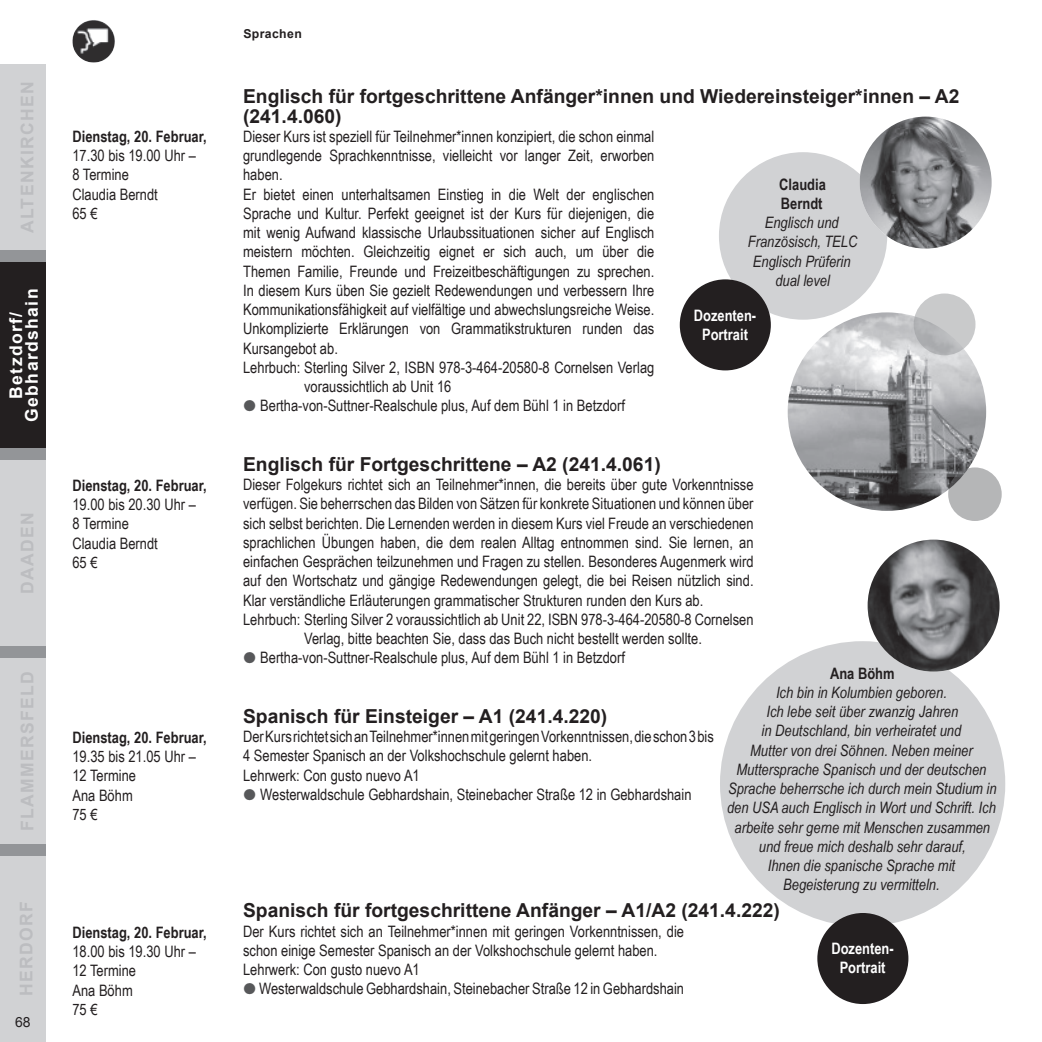
<style>
.page{position:relative;width:1042px;height:1042px;background:#fff}
.page>*{position:absolute;margin:0;border:0;box-sizing:border-box;transform-origin:0 0}
.t1{font:700 19.25px/19.2px "Arial";color:#231f20}
.t2{font:700 17.5px "Arial";letter-spacing:.08em;color:#bcbdc0}
.t3{font:700 17.5px/15.8px "Arial";letter-spacing:.08em;color:#fff;text-align:center}
.t4{font:15.75px/19.2px "Arial Narrow";color:#231f20}
.t5{font:italic 15.75px/19.2px "Arial Narrow";color:#231f20;text-align:center}
.t6{font:700 15.75px/19.2px "Arial Narrow";color:#231f20}
.t7{font:700 15.75px/19.2px "Arial Narrow";color:#fff;text-align:center}
.t8{font:14px "Arial";color:#231f20}
.t9{font:700 12.25px "Arial";letter-spacing:.03em;color:#231f20}
</style>
<div class="page">
<div style="left:0;top:64px;width:46px;height:978px;background:#939598"></div>
<div style="left:0;top:64px;width:46px;height:186px;background:#d1d2d4"></div>
<div style="left:0;top:262px;width:46px;height:186px;background:#231f20"></div>
<div style="left:0;top:460px;width:46px;height:186px;background:#d1d2d4"></div>
<div style="left:0;top:658px;width:46px;height:186px;background:#d1d2d4"></div>
<div style="left:0;top:856px;width:46px;height:186px;background:#d1d2d4"></div>
<img style="left:72px;top:20px;width:31px;height:43px">
<img style="left:788px;top:312px;width:198px;height:199px;border-radius:99px">
<svg style="left:913px;top:293px;width:62px;height:62px;background:#c1c2c4"></svg>
<svg style="left:948px;top:467px;width:53px;height:54px;background:#b1b1b3"></svg>
<div style="left:720px;top:641px;width:285px;height:285px;background:#d1d2d4;border-radius:50%"></div>
<div style="left:818px;top:914px;width:89px;height:89px;background:#231f20;border-radius:50%"></div>
<div style="left:817px;top:913px;width:91px;height:91px;border:2px solid #231f20;border-radius:50%"></div>
<img style="left:867px;top:539px;width:132px;height:132px;border-radius:66px">
<div style="left:719px;top:152px;width:168px;height:168px;background:#d1d2d4;border-radius:50%"></div>
<div style="left:680px;top:280px;width:90px;height:89px;background:#231f20;border-radius:50%"></div>
<div style="left:680px;top:279px;width:91px;height:91px;border:2px solid #231f20;border-radius:50%"></div>
<img style="left:859px;top:117px;width:132px;height:132px;border-radius:66px">
<p class="t2" style="left:16px;top:233px;width:154px;rotate:-90deg">ALTENKIRCHEN</p>
<p class="t3" style="left:9px;top:422px;width:135px;rotate:-90deg">Betzdorf/<br>Gebhardshain</p>
<p class="t2" style="left:16px;top:594px;width:83px;rotate:-90deg">DAADEN</p>
<p class="t2" style="left:16px;top:831px;width:162px;rotate:-90deg">FLAMMERSFELD</p>
<p class="t2" style="left:15px;top:996px;width:96px;rotate:-90deg">HERDORF</p>
<p class="t8" style="left:15px;top:1013px;width:17px">68</p>
<p class="t6" style="left:72px;top:126px;width:136px">Dienstag, 20. Februar,</p>
<p class="t4" style="left:72px;top:145px;width:125px">17.30 bis 19.00 Uhr –<br>8 Termine<br>Claudia Berndt<br>65 €</p>
<p class="t6" style="left:72px;top:475px;width:136px">Dienstag, 20. Februar,</p>
<p class="t4" style="left:72px;top:494px;width:125px">19.00 bis 20.30 Uhr –<br>8 Termine<br>Claudia Berndt<br>65 €</p>
<p class="t6" style="left:72px;top:727px;width:136px">Dienstag, 20. Februar,</p>
<p class="t4" style="left:72px;top:746px;width:125px">19.35 bis 21.05 Uhr –<br>12 Termine<br>Ana Böhm<br>75 €</p>
<p class="t6" style="left:72px;top:922px;width:136px">Dienstag, 20. Februar,</p>
<p class="t4" style="left:72px;top:941px;width:125px">18.00 bis 19.30 Uhr –<br>12 Termine<br>Ana Böhm<br>75 €</p>
<p class="t9" style="left:243px;top:26px;width:60px">Sprachen</p>
<p class="t1" style="left:243px;top:88px;width:718px">Englisch für fortgeschrittene Anfänger*innen und Wiedereinsteiger*innen – A2 (241.4.060)</p>
<p class="t4" style="left:243px;top:126px;width:413px">Dieser Kurs ist speziell für Teilnehmer*innen konzipiert, die schon einmal</p>
<p class="t4" style="left:243px;top:145px;width:413px">grundlegende Sprachkenntnisse, vielleicht vor langer Zeit, erworben</p>
<p class="t4" style="left:243px;top:165px;width:41px">haben.</p>
<p class="t4" style="left:243px;top:184px;width:413px">Er bietet einen unterhaltsamen Einstieg in die Welt der englischen</p>
<p class="t4" style="left:243px;top:203px;width:413px">Sprache und Kultur. Perfekt geeignet ist der Kurs für diejenigen, die</p>
<p class="t4" style="left:243px;top:222px;width:413px">mit wenig Aufwand klassische Urlaubssituationen sicher auf Englisch</p>
<p class="t4" style="left:243px;top:242px;width:413px">meistern möchten. Gleichzeitig eignet er sich auch, um über die</p>
<p class="t4" style="left:243px;top:261px;width:413px">Themen Familie, Freunde und Freizeitbeschäftigungen zu sprechen.</p>
<p class="t4" style="left:243px;top:280px;width:413px">In diesem Kurs üben Sie gezielt Redewendungen und verbessern Ihre</p>
<p class="t4" style="left:243px;top:299px;width:413px">Kommunikationsfähigkeit auf vielfältige und abwechslungsreiche Weise.</p>
<p class="t4" style="left:243px;top:319px;width:413px">Unkomplizierte Erklärungen von Grammatikstrukturen runden das</p>
<p class="t4" style="left:243px;top:338px;width:96px">Kursangebot ab.</p>
<p class="t4" style="left:243px;top:357px;width:413px">Lehrbuch: Sterling Silver 2, ISBN 978-3-464-20580-8 Cornelsen Verlag</p>
<p class="t4" style="left:304px;top:376px;width:149px">voraussichtlich ab Unit 16</p>
<p class="t4" style="left:260px;top:395px;width:366px">Bertha-von-Suttner-Realschule plus, Auf dem Bühl 1 in Betzdorf</p>
<p class="t6" style="left:779px;top:174px;width:48px">Claudia<br>Berndt</p>
<p class="t5" style="left:748px;top:213px;width:111px">Englisch und<br>Französisch, TELC<br>Englisch Prüferin dual level</p>
<p class="t7" style="left:694px;top:305px;width:64px">Dozenten-<br>Portrait</p>
<p class="t1" style="left:243px;top:455px;width:419px">Englisch für Fortgeschrittene – A2 (241.4.061)</p>
<p class="t4" style="left:243px;top:474px;width:512px">Dieser Folgekurs richtet sich an Teilnehmer*innen, die bereits über gute Vorkenntnisse</p>
<p class="t4" style="left:243px;top:494px;width:512px">verfügen. Sie beherrschen das Bilden von Sätzen für konkrete Situationen und können über</p>
<p class="t4" style="left:243px;top:513px;width:512px">sich selbst berichten. Die Lernenden werden in diesem Kurs viel Freude an verschiedenen</p>
<p class="t4" style="left:243px;top:532px;width:512px">sprachlichen Übungen haben, die dem realen Alltag entnommen sind. Sie lernen, an</p>
<p class="t4" style="left:243px;top:551px;width:512px">einfachen Gesprächen teilzunehmen und Fragen zu stellen. Besonderes Augenmerk wird</p>
<p class="t4" style="left:243px;top:571px;width:512px">auf den Wortschatz und gängige Redewendungen gelegt, die bei Reisen nützlich sind.</p>
<p class="t4" style="left:243px;top:590px;width:462px">Klar verständliche Erläuterungen grammatischer Strukturen runden den Kurs ab.</p>
<p class="t4" style="left:243px;top:609px;width:512px">Lehrbuch: Sterling Silver 2 voraussichtlich ab Unit 22, ISBN 978-3-464-20580-8 Cornelsen</p>
<p class="t4" style="left:304px;top:628px;width:399px">Verlag, bitte beachten Sie, dass das Buch nicht bestellt werden sollte.</p>
<p class="t4" style="left:260px;top:648px;width:366px">Bertha-von-Suttner-Realschule plus, Auf dem Bühl 1 in Betzdorf</p>
<p class="t6" style="left:830px;top:663px;width:66px">Ana Böhm</p>
<p class="t5" style="left:727px;top:682px;width:271px">Ich bin in Kolumbien geboren.<br>Ich lebe seit über zwanzig Jahren<br>in Deutschland, bin verheiratet und<br>Mutter von drei Söhnen. Neben meiner Muttersprache Spanisch und der deutschen Sprache beherrsche ich durch mein Studium in den USA auch Englisch in Wort und Schrift. Ich arbeite sehr gerne mit Menschen zusammen und freue mich deshalb sehr darauf,<br>Ihnen die spanische Sprache mit<br>Begeisterung zu vermitteln.</p>
<p class="t1" style="left:243px;top:707px;width:366px">Spanisch für Einsteiger – A1 (241.4.220)</p>
<p class="t4" style="left:243px;top:726px;width:472px">Der Kurs richtet sich an Teilnehmer*innen mit geringen Vorkenntnissen, die schon 3 bis<br>4 Semester Spanisch an der Volkshochschule gelernt haben.<br>Lehrwerk: Con gusto nuevo A1</p>
<p class="t4" style="left:260px;top:784px;width:433px">Westerwaldschule Gebhardshain, Steinebacher Straße 12 in Gebhardshain</p>
<p class="t1" style="left:243px;top:901px;width:538px">Spanisch für fortgeschrittene Anfänger – A1/A2 (241.4.222)</p>
<p class="t4" style="left:243px;top:921px;width:442px">Der Kurs richtet sich an Teilnehmer*innen mit geringen Vorkenntnissen, die schon einige Semester Spanisch an der Volkshochschule gelernt haben.<br>Lehrwerk: Con gusto nuevo A1</p>
<p class="t4" style="left:259px;top:978px;width:426px">Westerwaldschule Gebhardshain, Steinebacher Straße 12 in Gebhardshain</p>
<p class="t7" style="left:831px;top:938px;width:64px">Dozenten-<br>Portrait</p>
</div>
